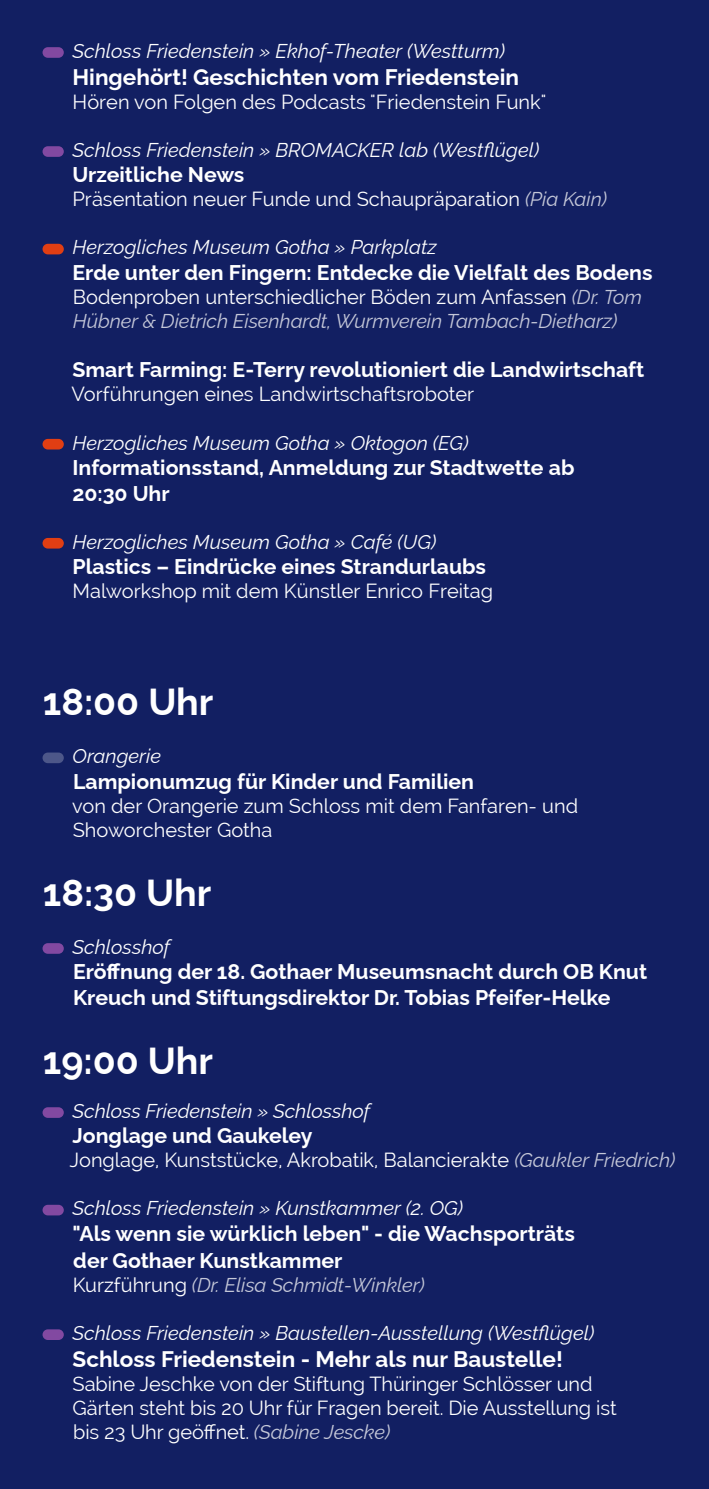
<style>
.page{position:relative;width:709px;height:1489px;background:#fff}
.page>*{position:absolute;margin:0;border:0;box-sizing:border-box;transform-origin:0 0}
.t1{font:700 37.5px "Raleway";color:#fff}
.t2{font:700 22.5px "Raleway";color:#fff}
.t3{font:700 21.25px/25.5px "Raleway";color:#fff}
.t4{font:20px/24px "Raleway";color:#fff}
.t5{font:italic 20px "Raleway";color:#fff}
.t6{font:italic 20px/24px "Raleway";letter-spacing:-.005em;color:#c4c7d8}
.s1{font-style:italic;color:#c4c7d8}
.s2{font-style:normal;color:#fff}
</style>
<div class="page">
<div style="left:0;top:0;width:709px;height:1488px;background:#121f62"></div>
<div style="left:43px;top:47px;width:21px;height:11px;background:#8249a1;border-radius:5px"></div>
<div style="left:43px;top:146px;width:21px;height:11px;background:#8249a1;border-radius:5px"></div>
<div style="left:43px;top:244px;width:21px;height:10px;background:#e13e13;border-radius:5px"></div>
<div style="left:43px;top:439px;width:21px;height:10px;background:#e13e13;border-radius:5px"></div>
<div style="left:43px;top:538px;width:21px;height:10px;background:#e13e13;border-radius:5px"></div>
<div style="left:43px;top:752px;width:21px;height:11px;background:#4d5789;border-radius:5px"></div>
<div style="left:43px;top:943px;width:21px;height:10px;background:#8249a1;border-radius:5px"></div>
<div style="left:43px;top:1107px;width:21px;height:10px;background:#8249a1;border-radius:5px"></div>
<div style="left:43px;top:1204px;width:21px;height:11px;background:#8249a1;border-radius:5px"></div>
<div style="left:43px;top:1329px;width:21px;height:10px;background:#8249a1;border-radius:5px"></div>
<p class="t5" style="left:73px;top:35px;width:434px">Schloss Friedenstein » Ekhof-Theater (Westturm)</p>
<p class="t2" style="left:73px;top:59px;width:448px">Hingehört! Geschichten vom Friedenstein</p>
<p class="t4" style="left:73px;top:90px;width:475px">Hören von Folgen des Podcasts "Friedenstein Funk"</p>
<p class="t5" style="left:73px;top:134px;width:468px">Schloss Friedenstein » BROMACKER lab (Westflügel)</p>
<p class="t3" style="left:73px;top:160px;width:173px">Urzeitliche News</p>
<p class="t4" style="left:73px;top:187px;width:536px">Präsentation neuer Funde und Schaupräparation <span class="s1">(Pia Kain)</span></p>
<p class="t5" style="left:73px;top:231px;width:366px">Herzogliches Museum Gotha » Parkplatz</p>
<p class="t3" style="left:73px;top:257px;width:581px">Erde unter den Fingern: Entdecke die Vielfalt des Bodens</p>
<p class="t6" style="left:73px;top:283px;width:571px"><span class="s2">Bodenproben unterschiedlicher Böden zum Anfassen</span> (Dr. Tom<br>Hübner &amp; Dietrich Eisenhardt, Wurmverein Tambach-Dietharz)</p>
<p class="t3" style="left:73px;top:355px;width:573px">Smart Farming: E-Terry revolutioniert die Landwirtschaft</p>
<p class="t4" style="left:72px;top:382px;width:404px">Vorführungen eines Landwirtschaftsroboter</p>
<p class="t5" style="left:73px;top:426px;width:397px">Herzogliches Museum Gotha » Oktogon (EG)</p>
<p class="t3" style="left:72px;top:452px;width:503px">Informationsstand, Anmeldung zur Stadtwette ab<br>20:30 Uhr</p>
<p class="t5" style="left:73px;top:525px;width:365px">Herzogliches Museum Gotha » Café (UG)</p>
<p class="t3" style="left:73px;top:551px;width:415px">Plastics – Eindrücke eines Strandurlaubs</p>
<p class="t4" style="left:73px;top:579px;width:422px">Malworkshop mit dem Künstler Enrico Freitag</p>
<h1 class="t1" style="left:43px;top:672px;width:172px">18:00 Uhr</h1>
<p class="t5" style="left:73px;top:740px;width:90px">Orangerie</p>
<p class="t3" style="left:73px;top:766px;width:402px">Lampionumzug für Kinder und Familien</p>
<p class="t4" style="left:72px;top:793px;width:507px">von der Orangerie zum Schloss mit dem Fanfaren- und<br>Showorchester Gotha</p>
<h1 class="t1" style="left:43px;top:863px;width:170px">18:30 Uhr</h1>
<p class="t5" style="left:73px;top:930px;width:99px">Schlosshof</p>
<p class="t3" style="left:73px;top:956px;width:575px">Eröffnung der 18. Gothaer Museumsnacht durch OB Knut<br>Kreuch und Stiftungsdirektor Dr. Tobias Pfeifer-Helke</p>
<h1 class="t1" style="left:43px;top:1031px;width:171px">19:00 Uhr</h1>
<p class="t5" style="left:73px;top:1094px;width:299px">Schloss Friedenstein » Schlosshof</p>
<p class="t3" style="left:73px;top:1120px;width:241px">Jonglage und Gaukeley</p>
<p class="t4" style="left:70px;top:1148px;width:607px">Jonglage, Kunststücke, Akrobatik, Balancierakte <span class="s1">(Gaukler Friedrich)</span></p>
<p class="t5" style="left:73px;top:1192px;width:392px">Schloss Friedenstein » Kunstkammer (2. OG)</p>
<p class="t3" style="left:73px;top:1217px;width:504px;line-height:27px">"Als wenn sie würklich leben" - die Wachsporträts der Gothaer Kunstkammer</p>
<p class="t6" style="left:73px;top:1270px;width:353px"><span class="s2">Kurzführung</span> (Dr. Elisa Schmidt-Winkler)</p>
<p class="t5" style="left:73px;top:1316px;width:523px">Schloss Friedenstein » Baustellen-Ausstellung (Westflügel)</p>
<p class="t2" style="left:73px;top:1341px;width:492px">Schloss Friedenstein - Mehr als nur Baustelle!</p>
<p class="t4" style="left:72px;top:1371px;width:545px">Sabine Jeschke von der Stiftung Thüringer Schlösser und<br>Gärten steht bis 20 Uhr für Fragen bereit. Die Ausstellung ist bis 23 Uhr geöffnet. <span class="s1">(Sabine Jescke)</span></p>
</div>
